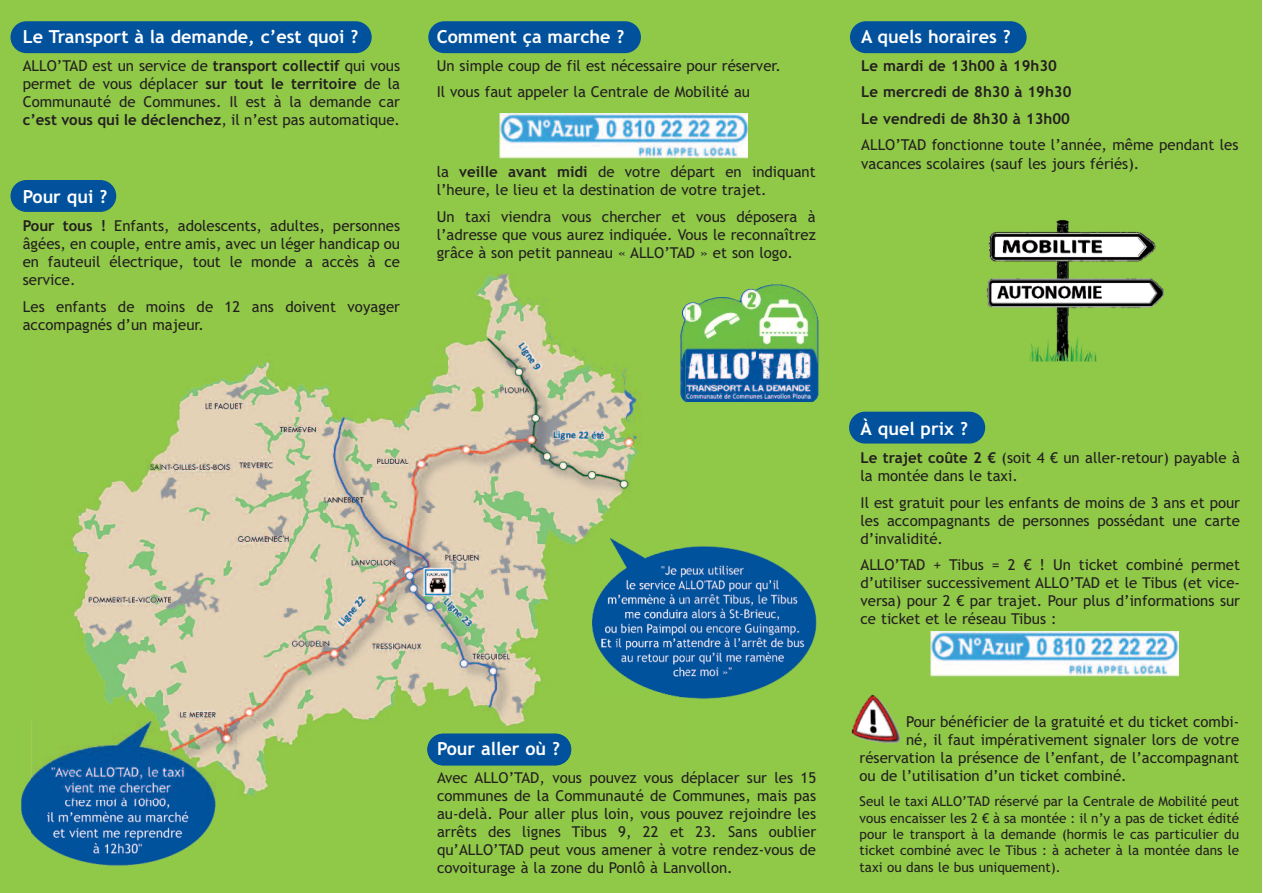
<style>
.page{position:relative;width:1263px;height:893px;background:#fff}
.page>*{position:absolute;margin:0;border:0;box-sizing:border-box;transform-origin:0 0}
.t1{font:700 18px "Trebuchet MS";color:#fff}
.t2{font:15px/18px "Trebuchet MS";color:#231f20;text-align:justify}
.t3{font:700 15px/26.5px "Trebuchet MS";color:#231f20}
.t4{font:13.5px/16.5px "Trebuchet MS";color:#231f20;text-align:justify}
.s1{font-weight:700}
</style>
<div class="page">
<div style="left:0;top:0;width:1262px;height:893px;background:#90c848"></div>
<img style="left:685px;top:284px;width:133px;height:118px">
<div style="left:11px;top:180px;width:105px;height:32px;background:#01519c;border-radius:16px"></div>
<div style="left:428px;top:21px;width:213px;height:32px;background:#01519c;border-radius:16px"></div>
<div style="left:11px;top:21px;width:361px;height:32px;background:#01519c;border-radius:16px"></div>
<div style="left:850px;top:21px;width:176px;height:32px;background:#01519c;border-radius:16px"></div>
<div style="left:849px;top:412px;width:136px;height:32px;background:#01519c;border-radius:16px"></div>
<img style="left:72px;top:273px;width:609px;height:524px">
<img style="left:681px;top:306px;width:4px;height:96px">
<div style="left:427px;top:734px;width:144px;height:31px;background:#01519c"></div>
<img style="left:986px;top:220px;width:178px;height:142px">
<img style="left:500px;top:114px;width:248px;height:44px">
<img style="left:930px;top:632px;width:248px;height:44px">
<img style="left:21px;top:721px;width:195px;height:145px">
<img style="left:592px;top:538px;width:225px;height:161px">
<img style="left:851px;top:694px;width:50px;height:50px">
<p class="t1" style="left:23px;top:25px;width:337px">Le Transport à la demande, c’est quoi ?</p>
<p class="t2" style="left:23px;top:57px;width:379px">ALLO’TAD est un service de <span class="s1">transport collectif</span> qui vous permet de vous déplacer <span class="s1">sur tout le territoire</span> de la Communauté de Communes. Il est à la demande car <span class="s1">c’est vous qui le déclenchez</span>, il n’est pas automatique.</p>
<p class="t1" style="left:23px;top:186px;width:86px">Pour qui ?</p>
<p class="t2" style="left:23px;top:217px;width:379px"><span class="s1">Pour tous !</span> Enfants, adolescents, adultes, personnes âgées, en couple, entre amis, avec un léger handicap ou en fauteuil électrique, tout le monde a accès à ce service.</p>
<p class="t2" style="left:23px;top:298px;width:379px">Les enfants de moins de 12 ans doivent voyager accompagnés d’un majeur.</p>
<p class="t1" style="left:437px;top:25px;width:189px">Comment ça marche ?</p>
<p class="t2" style="left:437px;top:53px;width:346px;line-height:26.5px">Un simple coup de fil est nécessaire pour réserver.<br>Il vous faut appeler la Centrale de Mobilité au</p>
<p class="t2" style="left:437px;top:163px;width:381px">la <span class="s1">veille avant midi</span> de votre départ en indiquant l’heure, le lieu et la destination de votre trajet.</p>
<p class="t2" style="left:437px;top:207px;width:381px">Un taxi viendra vous chercher et vous déposera à l’adresse que vous aurez indiquée. Vous le reconnaîtrez grâce à son petit panneau « ALLO’TAD » et son logo.</p>
<p class="t1" style="left:437px;top:737px;width:125px">Pour aller où ?</p>
<p class="t2" style="left:437px;top:768px;width:381px">Avec ALLO’TAD, vous pouvez vous déplacer sur les 15 communes de la Communauté de Communes, mais pas au-delà. Pour aller plus loin, vous pouvez rejoindre les arrêts des lignes Tibus 9, 22 et 23. Sans oublier qu’ALLO’TAD peut vous amener à votre rendez-vous de covoiturage à la zone du Ponlô à Lanvollon.</p>
<p class="t1" style="left:861px;top:25px;width:151px">A quels horaires ?</p>
<p class="t3" style="left:861px;top:52px;width:212px">Le mardi de 13h00 à 19h30<br>Le mercredi de 8h30 à 19h30<br>Le vendredi de 8h30 à 13h00</p>
<p class="t2" style="left:861px;top:136px;width:379px">ALLO’TAD fonctionne toute l’année, même pendant les vacances scolaires (sauf les jours fériés).</p>
<p class="t1" style="left:860px;top:418px;width:109px">À quel prix ?</p>
<p class="t2" style="left:860px;top:449px;width:381px"><span class="s1">Le trajet coûte 2 €</span> (soit 4 € un aller-retour) payable à la montée dans le taxi.</p>
<p class="t2" style="left:860px;top:494px;width:381px">Il est gratuit pour les enfants de moins de 3 ans et pour les accompagnants de personnes possédant une carte d’invalidité.</p>
<p class="t2" style="left:860px;top:556px;width:381px">ALLO’TAD + Tibus = 2 € ! Un ticket combiné permet d’utiliser successivement ALLO’TAD et le Tibus (et vice&shy;versa) pour 2 € par trajet. Pour plus d’informations sur ce ticket et le réseau Tibus :</p>
<p class="t2" style="left:906px;top:713px;width:335px">Pour bénéficier de la gratuité et du ticket combi-</p>
<p class="t2" style="left:906px;top:731px;width:335px">né, il faut impérativement signaler lors de votre</p>
<p class="t2" style="left:859px;top:749px;width:381px">réservation la présence de l’enfant, de l’accompagnant</p>
<p class="t2" style="left:859px;top:767px;width:269px">ou de l’utilisation d’un ticket combiné.</p>
<p class="t4" style="left:859px;top:793px;width:381px">Seul le taxi ALLO’TAD réservé par la Centrale de Mobilité peut vous encaisser les 2 € à sa montée : il n’y a pas de ticket édité pour le transport à la demande (hormis le cas particulier du ticket combiné avec le Tibus : à acheter à la montée dans le taxi ou dans le bus uniquement).</p>
</div>
